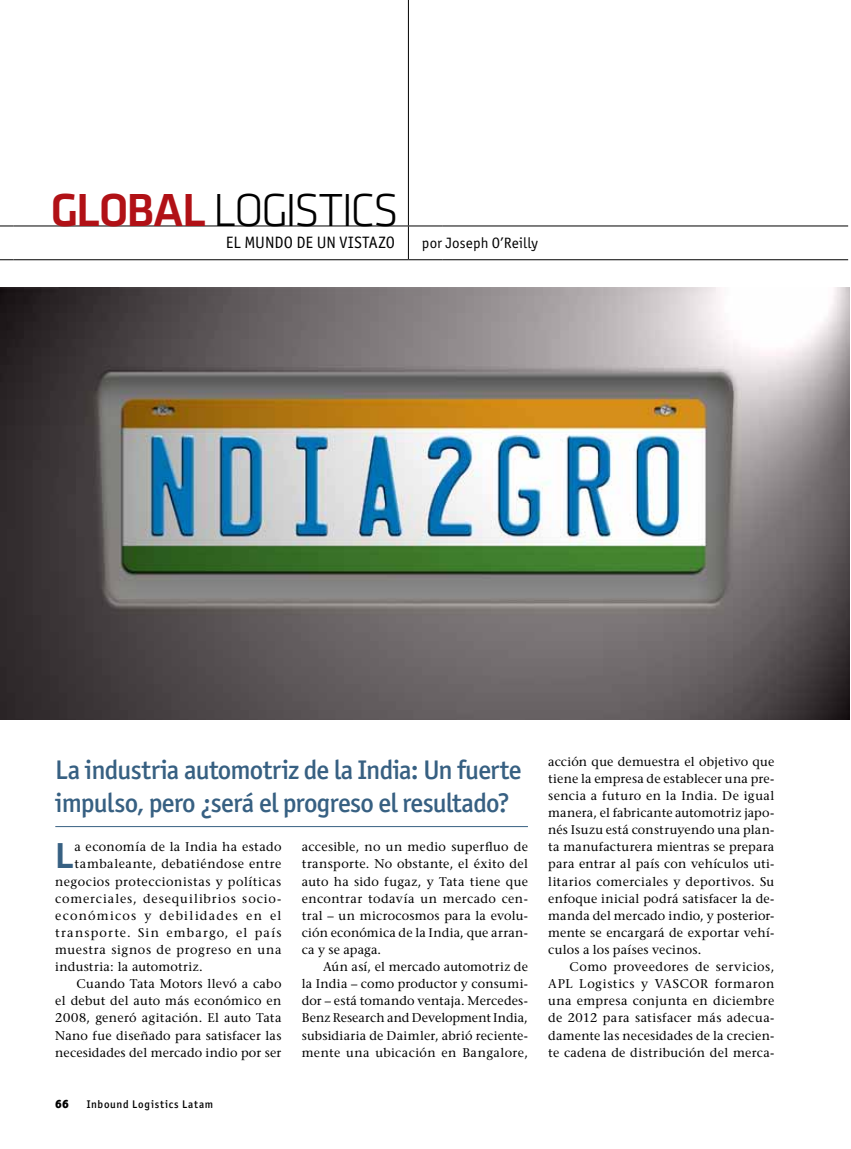
<style>
.page{position:relative;width:851px;height:1149px;background:#fff}
.page>*{position:absolute;margin:0;border:0;box-sizing:border-box;transform-origin:0 0}
.t1{font:300 48px "Klavika";letter-spacing:-.055em;color:#000}
.t2{font:500 37.35px "Klavika";color:#376082}
.t3{font:500 27px/33px "Officina Sans ITC Std";letter-spacing:-.025em;color:#376082}
.t4{font:16.5px "Officina Sans ITC Std";color:#000}
.t5{font:15px "Officina Sans ITC Std";letter-spacing:.01em;color:#000}
.t6{font:500 12.6px/17.1px "Stone Serif Std";letter-spacing:.03em;color:#000;text-align:justify}
.t7{font:500 12.6px "Stone Serif Std";letter-spacing:.07em;color:#000}
.t8{font:500 12.6px "Stone Serif Std";letter-spacing:.09em;color:#000}
.t9{font:500 12.6px "Stone Serif Std";letter-spacing:.05em;color:#000}
.t10{font:500 12.6px "Stone Serif Std";letter-spacing:.095em;color:#000}
.t11{font:900 12px "Officina Sans ITC Std";color:#000}
.t12{font:500 11.1px "Officina Sans ITC Std";letter-spacing:.065em;color:#000}
.s1{font-weight:500;color:#b11116}
</style>
<div class="page">
<svg style="left:0;top:225px;width:13px;height:1px"></svg>
<hr style="left:13px;top:225px;width:395px;height:1px;background:#000">
<hr style="left:408px;top:225px;width:34px;height:1px;background:#000">
<hr style="left:442px;top:225px;width:406px;height:1px;background:#000">
<hr style="left:408px;top:1px;width:1px;height:224px;background:#000">
<hr style="left:408px;top:226px;width:1px;height:33px;background:#000">
<svg style="left:0;top:259px;width:13px;height:1px"></svg>
<hr style="left:13px;top:259px;width:395px;height:1px;background:#000">
<hr style="left:408px;top:259px;width:34px;height:1px;background:#000">
<hr style="left:442px;top:259px;width:406px;height:1px;background:#000">
<img style="left:0;top:287px;width:849px;height:432px">
<hr style="left:55px;top:826px;width:473px;height:1px;background:#376082">
<h1 class="t1" style="left:51px;top:183px;width:350px"><span class="s1">GLOBAL</span> LOGISTICS</h1>
<h3 class="t4" style="left:226px;top:233px;width:170px">EL MUNDO DE UN VISTAZO</h3>
<p class="t5" style="left:422px;top:234px;width:117px">por Joseph O’Reilly</p>
<h3 class="t3" style="left:55px;top:753px;width:467px">La industria automotriz de la India: Un fuerte impulso, pero ¿será el progreso el resultado?</h3>
<p class="t6" style="left:302px;top:838px;width:228px">accesible, no un medio superfluo de transporte. No obstante, el éxito del auto ha sido fugaz, y Tata tiene que encontrar todavía un mercado cen&shy;tral – un microcosmos para la evolu&shy;ción económica de la India, que arran&shy;ca y se apaga.</p>
<p class="t6" style="left:302px;top:957px;width:228px;text-indent:21px">Aún así, el mercado automotriz de la India – como productor y consumi&shy;dor – está tomando ventaja. Mercedes-Benz Research and Development India, subsidiaria de Daimler, abrió reciente&shy;mente una ubicación en Bangalore,</p>
<h2 class="t2" style="left:55px;top:835px;width:20px">L</h2>
<p class="t6" style="left:75px;top:838px;width:208px">a economía de la India ha estado</p>
<p class="t6" style="left:75px;top:855px;width:208px">tambaleante, debatiéndose entre</p>
<p class="t6" style="left:55px;top:872px;width:227px">negocios proteccionistas y políticas</p>
<p class="t7" style="left:55px;top:890px;width:227px">comerciales, desequilibrios socio-</p>
<p class="t10" style="left:55px;top:907px;width:228px">económicos y debilidades en el</p>
<p class="t8" style="left:55px;top:924px;width:228px">transporte. Sin embargo, el país</p>
<p class="t9" style="left:55px;top:941px;width:228px">muestra signos de progreso en una</p>
<p class="t6" style="left:55px;top:957px;width:149px">industria: la automotriz.</p>
<p class="t6" style="left:77px;top:974px;width:206px">Cuando Tata Motors llevó a cabo</p>
<p class="t6" style="left:55px;top:992px;width:227px">el debut del auto más económico en</p>
<p class="t6" style="left:55px;top:1009px;width:227px">2008, generó agitación. El auto Tata</p>
<p class="t6" style="left:55px;top:1026px;width:228px">Nano fue diseñado para satisfacer las</p>
<p class="t6" style="left:55px;top:1043px;width:228px">necesidades del mercado indio por ser</p>
<p class="t11" style="left:55px;top:1095px;width:15px">66</p>
<p class="t12" style="left:87px;top:1097px;width:128px">Inbound Logistics Latam</p>
<p class="t6" style="left:548px;top:752px;width:228px">acción que demuestra el objetivo que tiene la empresa de establecer una pre&shy;sencia a futuro en la India. De igual manera, el fabricante automotriz japo&shy;nés Isuzu está construyendo una plan&shy;ta manufacturera mientras se prepara para entrar al país con vehículos uti&shy;litarios comerciales y deportivos. Su enfoque inicial podrá satisfacer la de&shy;manda del mercado indio, y posterior&shy;mente se encargará de exportar vehí&shy;culos a los países vecinos.</p>
<p class="t6" style="left:548px;top:957px;width:228px;text-indent:21px">Como proveedores de servicios, APL Logistics y VASCOR formaron una empresa conjunta en diciembre de 2012 para satisfacer más adecua&shy;damente las necesidades de la crecien&shy;te cadena de distribución del merca-</p>
</div>
